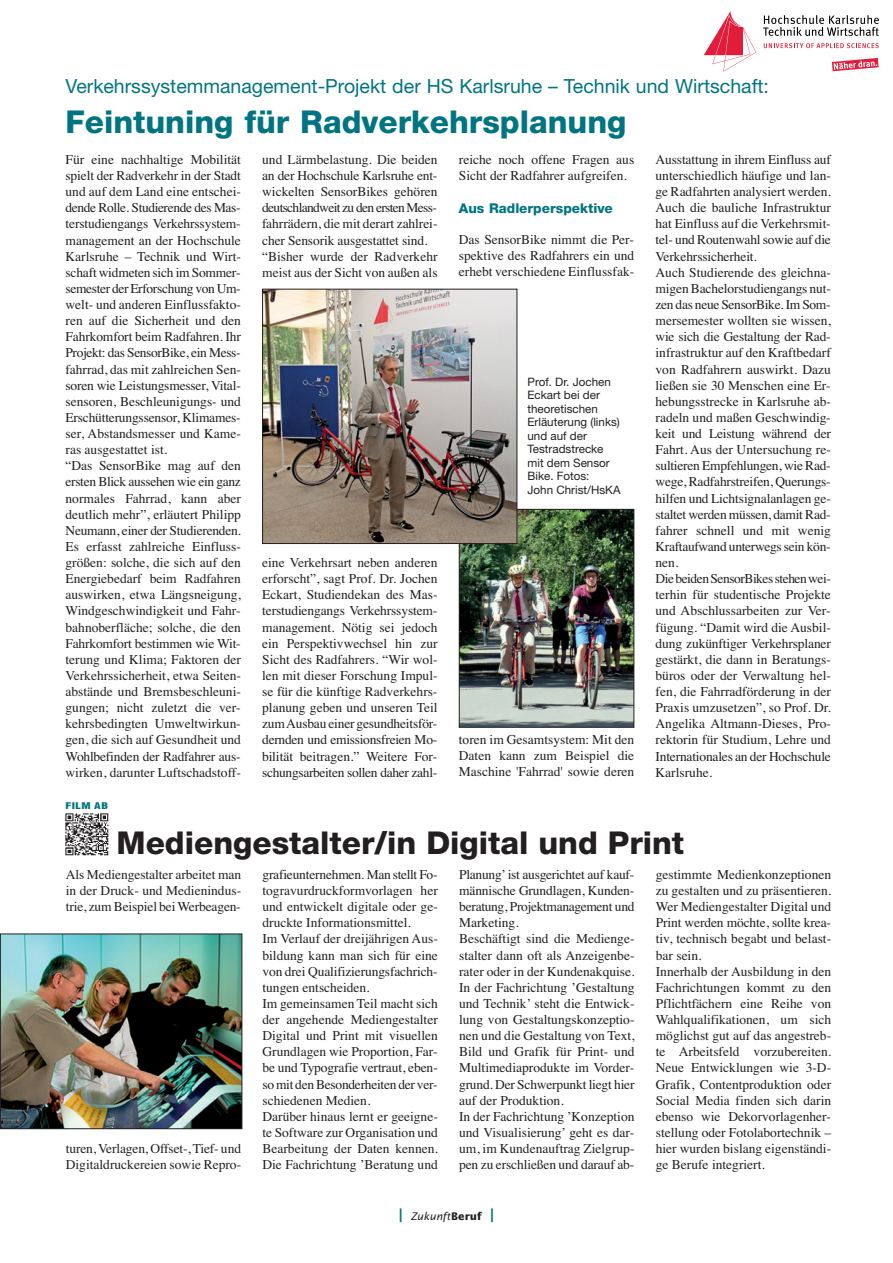
<style>
.page{position:relative;width:893px;height:1263px;background:#fff}
.page>*{position:absolute;margin:0;border:0;box-sizing:border-box;transform-origin:0 0}
.t1{font:800 31.5px "Helvetica Neue";color:#231f20}
.t2{font:800 31.5px "Helvetica Neue";color:#007581}
.t3{font:19.5px "Helvetica Neue";color:#007581}
.t4{font:13.5px/16px "Times";color:#231f20}
.t5{font:800 13.5px "Helvetica Neue";color:#007581}
.t6{font:11.7px/13.5px "Helvetica Neue";color:#231f20}
.t7{font:italic 10.5px "Lucida Sans";color:#231f20}
.t8{font:900 condensed 9px "Helvetica";letter-spacing:.04em;color:#007581;scale:1.32 1}
.s1{font-weight:700;font-style:normal;font-size:15px;color:#007581}
.s2{font-weight:700;font-style:normal}
</style>
<div class="page">
<svg style="left:763px;top:15px;width:116px;height:21px"></svg>
<svg style="left:764px;top:43px;width:115px;height:5px"></svg>
<svg style="left:832px;top:58px;width:47px;height:13px"></svg>
<svg style="left:704px;top:11px;width:52px;height:61px"></svg>
<img style="left:461px;top:511px;width:171px;height:215px">
<div style="left:459px;top:509px;width:175px;height:219px;border:1px solid #231f20"></div>
<img style="left:264px;top:291px;width:251px;height:251px">
<div style="left:262px;top:289px;width:255px;height:255px;border:1px solid #231f20"></div>
<img style="left:66px;top:813px;width:42px;height:43px">
<img style="left:2px;top:935px;width:238px;height:192px">
<div style="left:0;top:933px;width:242px;height:196px;border:1px solid #231f20"></div>
<h2 class="t3" style="left:66px;top:79px;width:705px">Verkehrssystemmanagement-Projekt der HS Karlsruhe – Technik und Wirtschaft:</h2>
<h1 class="t2" style="left:66px;top:111px;width:562px">Feintuning für Radverkehrsplanung</h1>
<p class="t4" style="left:262px;top:153px;width:177px">und Lärmbelastung. Die beiden an der Hochschule Karlsruhe ent&shy;wickelten SensorBikes gehören deutschlandweit zu den ersten Mess&shy;fahrrädern, die mit derart zahlrei&shy;cher Sensorik ausgestattet sind. “Bisher wurde der Radverkehr meist aus der Sicht von außen als</p>
<p class="t4" style="left:655px;top:153px;width:177px">Ausstattung in ihrem Einfluss auf unterschiedlich häufige und lan&shy;ge Radfahrten analysiert werden.<br>Auch die bauliche Infrastruktur hat Einfluss auf die Verkehrsmit&shy;tel- und Routenwahl sowie auf die<br>Verkehrssicherheit.<br>Auch Studierende des gleichna&shy;migen Bachelorstudiengangs nut&shy;zen das neue SensorBike. Im Som&shy;mersemester wollten sie wissen, wie sich die Gestaltung der Rad - infrastruktur auf den Kraftbedarf von Radfahrern auswirkt. Dazu ließen sie 30 Menschen eine Er&shy;hebungsstrecke in Karlsruhe ab&shy;radeln und maßen Geschwindig&shy;keit und Leistung wäh rend der<br>Fahrt. Aus der Untersuchung re&shy;sultieren Empfehlungen, wie Rad&shy;wege, Radfahrstreifen, Querungs&shy;hilfen und Lichtsignalanlagen ge&shy;staltet werden müssen, damit Rad&shy;fahrer schnell und mit wenig<br>Kraftaufwand unterwegs sein kön&shy;nen.<br>Die beiden SensorBikes stehen wei&shy;terhin für studentische Projekte und Abschlussarbeiten zur Ver&shy;fügung. “Damit wird die Ausbil&shy;dung zukünftiger Verkehrsplaner gestärkt, die dann in Beratungs&shy;büros oder der Verwaltung hel&shy;fen, die Fahrradförderung in der<br>Praxis umzusetzen”, so Prof. Dr.<br>Angelika Altmann-Dieses, Pro&shy;rektorin für Studium, Lehre und<br>Internationales an der Hochschule<br>Karlsruhe.</p>
<p class="t4" style="left:66px;top:153px;width:177px">Für eine nachhaltige Mobilität spielt der Radverkehr in der Stadt und auf dem Land eine entschei&shy;dende Rolle. Studierende des Mas - terstudiengangs Verkehrssystem - management an der Hochschule<br>Karlsruhe – Technik und Wirt&shy;schaft widmeten sich im Sommer&shy;semester der Erforschung von Um&shy;welt- und anderen Einflussfakto&shy;ren auf die Sicherheit und den<br>Fahrkomfort beim Radfahren. Ihr<br>Projekt: das SensorBike, ein Mess&shy;fahrrad, das mit zahlreichen Sen&shy;soren wie Leistungsmesser, Vital&shy;sensoren, Beschleunigungs- und<br>Erschütterungssensor, Klimames&shy;ser, Abstandsmesser und Kame&shy;ras ausgestattet ist.<br>“Das SensorBike mag auf den ersten Blick aussehen wie ein ganz normales Fahrrad, kann aber deutlich mehr”, erläutert Philipp<br>Neumann, einer der Studierenden.<br>Es erfasst zahlreiche Einfluss - größen: solche, die sich auf den<br>Energiebedarf beim Radfahren auswirken, etwa Längsneigung,<br>Windgeschwindigkeit und Fahr&shy;bahnoberfläche; solche, die den<br>Fahrkomfort bestimmen wie Wit&shy;terung und Klima; Faktoren der<br>Verkehrssicherheit, etwa Seiten&shy;abstände und Bremsbeschleuni&shy;gungen; nicht zuletzt die ver&shy;kehrsbedingten Umweltwirkun&shy;gen, die sich auf Gesundheit und<br>Wohlbefinden der Radfahrer aus&shy;wirken, darunter Luftschadstoff-</p>
<p class="t4" style="left:459px;top:153px;width:177px">reiche noch offene Fragen aus<br>Sicht der Radfahrer aufgreifen.</p>
<p class="t5" style="left:459px;top:203px;width:155px">Aus Radlerperspektive</p>
<p class="t4" style="left:459px;top:233px;width:177px;text-align:justify">Das SensorBike nimmt die Per&shy;spektive des Radfahrers ein und erhebt verschiedene Einflussfak-</p>
<p class="t6" style="left:527px;top:376px;width:95px">Prof. Dr. Jochen<br>Eckart bei der theoretischen<br>Erläuterung (links) und auf der<br>Testradstrecke mit dem Sensor<br>Bike. Fotos:<br>John Christ/HsKA</p>
<p class="t4" style="left:262px;top:556px;width:177px;text-align:justify">eine Verkehrsart neben anderen erforscht”, sagt Prof. Dr. Jochen Eckart, Studiendekan des Mas - terstudiengangs Verkehrssystem - management. Nötig sei jedoch ein Perspektivwechsel hin zur Sicht des Radfahrers. “Wir wol&shy;len mit dieser Forschung Impul&shy;se für die künftige Radverkehrs&shy;planung geben und unseren Teil zum Ausbau einer gesundheitsför&shy;dernden und emissionsfreien Mo&shy;bilität beitragen.” Weitere For&shy;schungsarbeiten sollen daher zahl-</p>
<p class="t4" style="left:459px;top:733px;width:177px;text-align:justify">toren im Gesamtsystem: Mit den Daten kann zum Beispiel die Maschine 'Fahrrad' sowie deren</p>
<p class="t8" style="left:65px;top:801px;width:34px">FILM AB</p>
<h1 class="t1" style="left:117px;top:832px;width:569px">Mediengestalter/in Digital und Print</h1>
<p class="t4" style="left:66px;top:868px;width:177px;text-align:justify">Als Mediengestalter arbeitet man in der Druck- und Medienindus - trie, zum Beispiel bei Werbeagen-</p>
<p class="t4" style="left:262px;top:868px;width:177px">grafieunternehmen. Man stellt Fo&shy;togravurdruckformvorlagen her und entwickelt digitale oder ge&shy;druckte Informationsmittel.<br>Im Verlauf der dreijährigen Aus&shy;bildung kann man sich für eine von drei Qualifizierungsfachrich&shy;tungen entscheiden.<br>Im gemeinsamen Teil macht sich der angehende Mediengestalter<br>Digital und Print mit visuellen<br>Grundlagen wie Proportion, Far&shy;be und Typografie vertraut, eben&shy;so mit den Besonderheiten der ver&shy;schiedenen Medien.<br>Darüber hinaus lernt er geeigne&shy;te Software zur Organisation und<br>Bearbeitung der Daten kennen.<br>Die Fachrichtung ’Beratung und</p>
<p class="t4" style="left:459px;top:868px;width:177px">Planung’ ist ausgerichtet auf kauf&shy;männische Grundlagen, Kunden&shy;beratung, Projektmanagement und<br>Marketing.<br>Beschäftigt sind die Medienge&shy;stalter dann oft als Anzeigenbe&shy;rater oder in der Kundenakquise.<br>In der Fachrichtung ’Gestaltung und Technik’ steht die Entwick&shy;lung von Gestaltungs kon zeptio&shy;nen und die Gestaltung von Text,<br>Bild und Grafik für Print- und<br>Multimediaprodukte im Vorder&shy;grund. Der Schwerpunkt liegt hier auf der Produktion.<br>In der Fachrichtung ’Konzeption und Visualisierung’ geht es dar&shy;um, im Kundenauftrag Zielgrup&shy;pen zu erschließen und darauf ab-</p>
<p class="t4" style="left:656px;top:868px;width:177px">gestimmte Medienkonzeptionen zu gestalten und zu präsentieren.<br>Wer Mediengestalter Digital und<br>Print werden möchte, sollte krea&shy;tiv, technisch begabt und belast&shy;bar sein.<br>Innerhalb der Ausbildung in den<br>Fachrichtungen kommt zu den<br>Pflichtfächern eine Reihe von<br>Wahlqualifikationen, um sich möglichst gut auf das angestreb&shy;te Arbeitsfeld vorzubereiten.<br>Neue Entwicklungen wie 3-D-<br>Grafik, Con tentproduktion oder<br>Social Media finden sich darin ebenso wie Dekorvorlagenher&shy;stellung oder Fotolabortechnik – hier wurden bislang eigenständi&shy;ge Berufe integriert.</p>
<p class="t4" style="left:66px;top:1142px;width:177px">turen, Verlagen, Offset-, Tief- und<br>Digitaldruckereien sowie Re pro-</p>
<p class="t7" style="left:399px;top:1211px;width:97px"><span class="s1">|</span> Zukunft<span class="s2">Beruf</span> <span class="s1">|</span></p>
</div>
